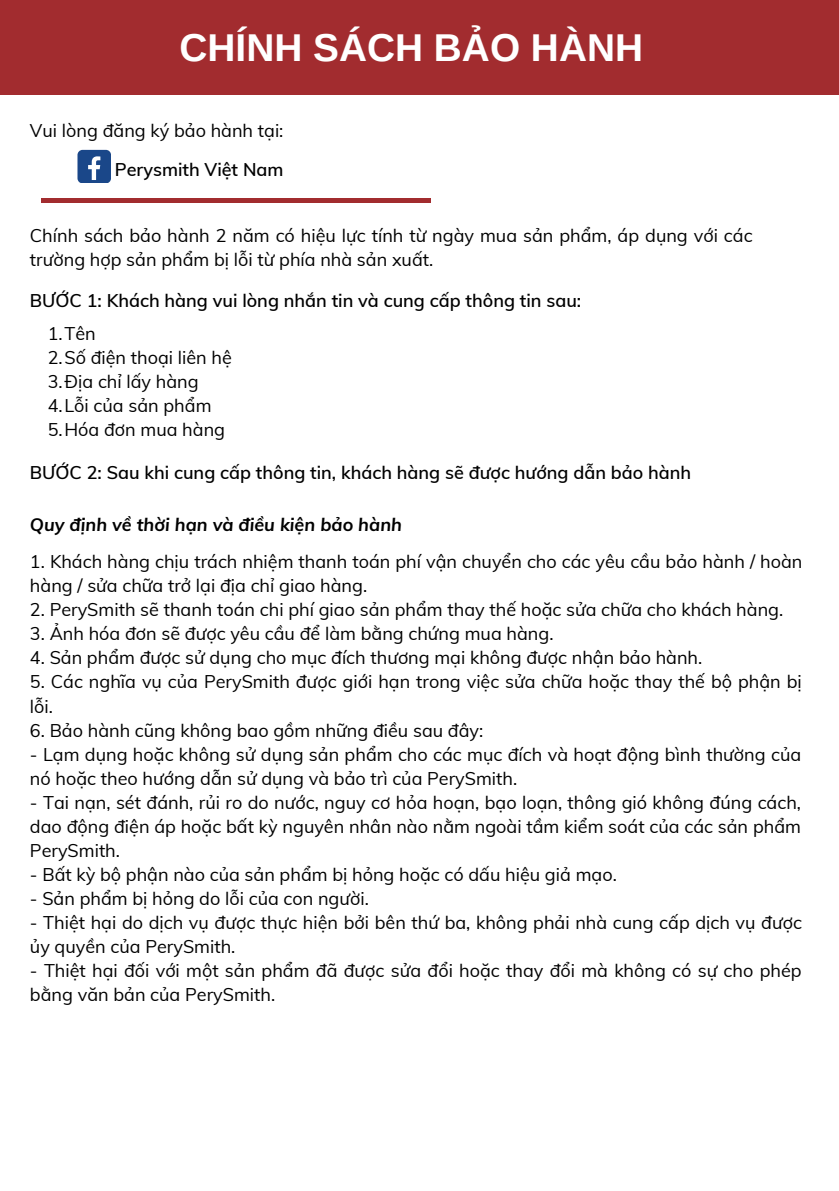
<style>
.page{position:relative;width:839px;height:1191px;background:#fff}
.page>*{position:absolute;margin:0;border:0;box-sizing:border-box;transform-origin:0 0}
.t1{font:700 38.8px "Arimo";color:#fff}
.t2{font:18px/24px "Muli";color:#000}
.t3{font:600 18px "Muli";color:#000}
.t4{font:italic 700 18px "Muli";color:#000}
</style>
<div class="page">
<div style="left:0;top:0;width:838px;height:95px;background:#a22c2f"></div>
<div style="left:77px;top:150px;width:33px;height:33px;background:#1a4789;border-radius:5px"></div>
<svg style="left:88px;top:156px;width:12px;height:24px"></svg>
<div style="left:41px;top:198px;width:390px;height:5px;background:#a22c2f"></div>
<p class="t1" style="left:179px;top:26px;width:465px">CHÍNH SÁCH BẢO HÀNH</p>
<p class="t2" style="left:30px;top:118px;width:255px">Vui lòng đăng ký bảo hành tại:</p>
<p class="t3" style="left:115px;top:158px;width:170px">Perysmith Việt Nam</p>
<p class="t2" style="left:30px;top:223px;width:724px">Chính sách bảo hành 2 năm có hiệu lực tính từ ngày mua sản phẩm, áp dụng với các trường hợp sản phẩm bị lỗi từ phía nhà sản xuất.</p>
<p class="t3" style="left:30px;top:289px;width:552px">BƯỚC 1: Khách hàng vui lòng nhắn tin và cung cấp thông tin sau:</p>
<p class="t2" style="left:48px;top:321px;width:49px">1.Tên</p>
<p class="t2" style="left:48px;top:345px;width:186px">2.Số điện thoại liên hệ</p>
<p class="t2" style="left:48px;top:369px;width:152px">3.Địa chỉ lấy hàng</p>
<p class="t2" style="left:48px;top:393px;width:165px">4.Lỗi của sản phẩm</p>
<p class="t2" style="left:48px;top:417px;width:179px">5.Hóa đơn mua hàng</p>
<p class="t3" style="left:30px;top:461px;width:662px">BƯỚC 2: Sau khi cung cấp thông tin, khách hàng sẽ được hướng dẫn bảo hành</p>
<p class="t4" style="left:30px;top:512px;width:373px">Quy định về thời hạn và điều kiện bảo hành</p>
<p class="t2" style="left:30px;top:550px;width:774px">1. Khách hàng chịu trách nhiệm thanh toán phí vận chuyển cho các yêu cầu bảo hành / hoàn hàng / sửa chữa trở lại địa chỉ giao hàng.</p>
<p class="t2" style="left:30px;top:598px;width:754px">2. PerySmith sẽ thanh toán chi phí giao sản phẩm thay thế hoặc sửa chữa cho khách hàng.</p>
<p class="t2" style="left:30px;top:622px;width:525px">3. Ảnh hóa đơn sẽ được yêu cầu để làm bằng chứng mua hàng.</p>
<p class="t2" style="left:30px;top:646px;width:673px">4. Sản phẩm được sử dụng cho mục đích thương mại không được nhận bảo hành.</p>
<p class="t2" style="left:30px;top:670px;width:773px">5. Các nghĩa vụ của PerySmith được giới hạn trong việc sửa chữa hoặc thay thế bộ phận bị lỗi.</p>
<p class="t2" style="left:30px;top:718px;width:455px">6. Bảo hành cũng không bao gồm những điều sau đây:</p>
<p class="t2" style="left:30px;top:742px;width:772px">- Lạm dụng hoặc không sử dụng sản phẩm cho các mục đích và hoạt động bình thường của nó hoặc theo hướng dẫn sử dụng và bảo trì của PerySmith.</p>
<p class="t2" style="left:30px;top:790px;width:772px;text-align:justify">- Tai nạn, sét đánh, rủi ro do nước, nguy cơ hỏa hoạn, bạo loạn, thông gió không đúng cách, dao động điện áp hoặc bất kỳ nguyên nhân nào nằm ngoài tầm kiểm soát của các sản phẩm PerySmith.</p>
<p class="t2" style="left:30px;top:862px;width:588px">- Bất kỳ bộ phận nào của sản phẩm bị hỏng hoặc có dấu hiệu giả mạo.</p>
<p class="t2" style="left:30px;top:886px;width:340px">- Sản phẩm bị hỏng do lỗi của con người.</p>
<p class="t2" style="left:30px;top:910px;width:773px">- Thiệt hại do dịch vụ được thực hiện bởi bên thứ ba, không phải nhà cung cấp dịch vụ được ủy quyền của PerySmith.</p>
<p class="t2" style="left:30px;top:958px;width:773px">- Thiệt hại đối với một sản phẩm đã được sửa đổi hoặc thay đổi mà không có sự cho phép bằng văn bản của PerySmith.</p>
</div>
